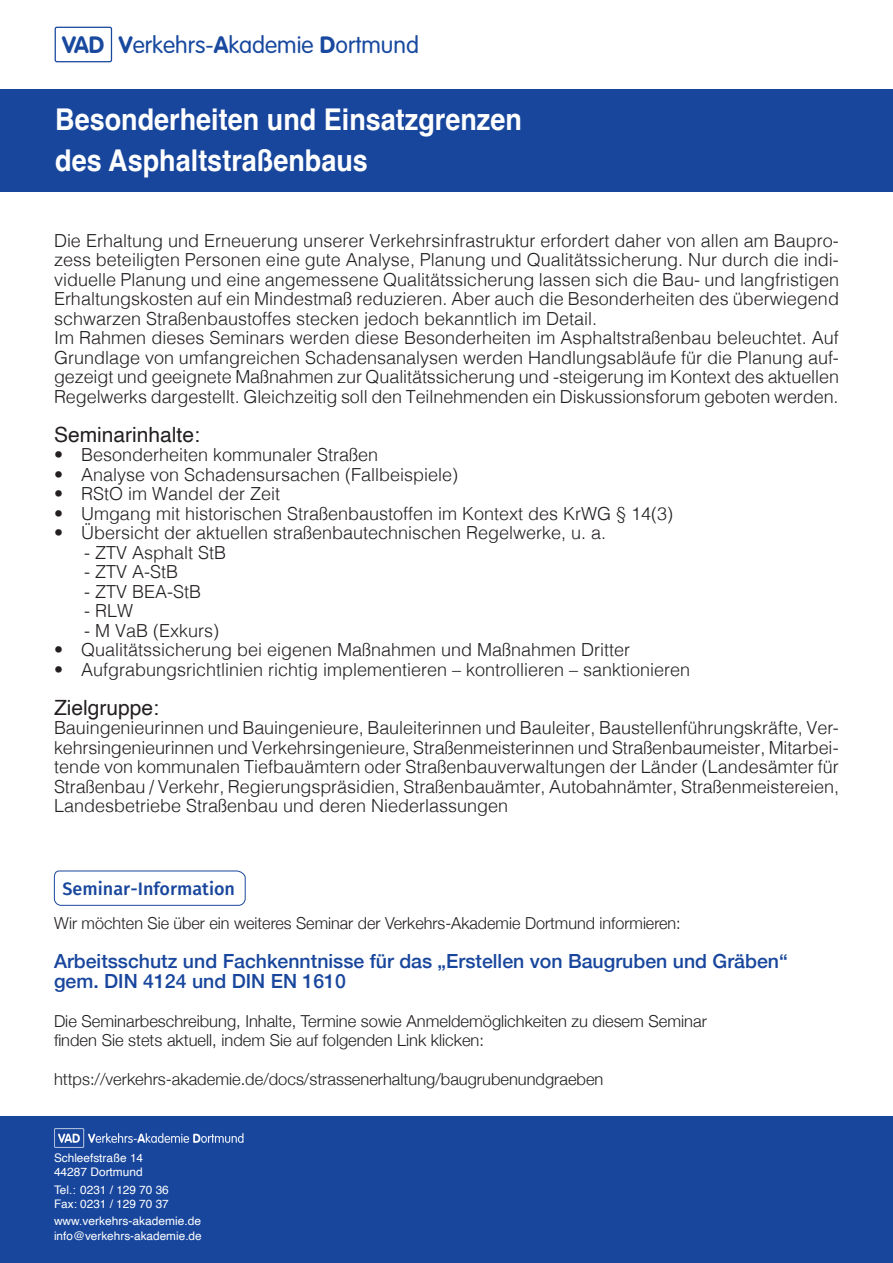
<style>
.page{position:relative;width:893px;height:1263px;background:#fff}
.page>*{position:absolute;margin:0;border:0;box-sizing:border-box;transform-origin:0 0}
.t1{font:700 30px "Helvetica";color:#fff;scale:.9 1}
.t2{font:300 23.4px "VAG Rounded";color:#18499f}
.t3{font:21px "Helvetica";color:#231f20}
.t4{font:500 19.5px "Helvetica Neue";color:#18469d}
.t5{font:300 18px/19.5px "Helvetica";color:#231f20;text-align:justify}
.t6{font:500 18px "Fira Sans";color:#18469d}
.t7{font:300 16.5px "Helvetica Neue";color:#231f20}
.t8{font:11.85px "Helvetica";color:#fff}
.s1{font-weight:700}
</style>
<div class="page">
<div style="left:55px;top:27px;width:57px;height:35px;border:1px solid #18499f;border-radius:2px"></div>
<div style="left:0;top:89px;width:893px;height:102px;background:#18469d"></div>
<svg style="left:54px;top:870px;width:192px;height:36px"></svg>
<div style="left:0;top:1116px;width:893px;height:147px;background:#18469d"></div>
<img style="left:54px;top:1129px;width:190px;height:19px">
<p class="t2" style="left:62px;top:32px;width:358px"><span class="s1">VAD V</span>erkehrs-<span class="s1">A</span>kademie <span class="s1">D</span>ortmund</p>
<p class="t1" style="left:55px;top:102px;width:520px">Besonderheiten und Einsatzgrenzen</p>
<p class="t1" style="left:55px;top:142px;width:349px">des Asphaltstraßenbaus</p>
<p class="t5" style="left:54px;top:229px;width:786px">Die Erhaltung und Erneuerung unserer Verkehrsinfrastruktur erfordert daher von allen am Baupro&shy;zess beteiligten Personen eine gute Analyse, Planung und Qualitätssicherung. Nur durch die indi&shy;viduelle Planung und eine angemessene Qualitätssicherung lassen sich die Bau- und langfristigen Erhaltungskosten auf ein Mindestmaß reduzieren. Aber auch die Besonderheiten des überwiegend schwarzen Straßenbaustoffes stecken jedoch bekanntlich im Detail.</p>
<p class="t5" style="left:54px;top:327px;width:786px">Im Rahmen dieses Seminars werden diese Besonderheiten im Asphaltstraßenbau beleuchtet. Auf Grundlage von umfangreichen Schadensanalysen werden Handlungsabläufe für die Planung auf&shy;gezeigt und geeignete Maßnahmen zur Qualitätssicherung und -steigerung im Kontext des aktuellen Regelwerks dargestellt. Gleichzeitig soll den Teilnehmenden ein Diskussionsforum geboten werden.</p>
<p class="t3" style="left:54px;top:418px;width:147px">Seminarinhalte:</p>
<p class="t5" style="left:54px;top:444px;width:326px">• Besonderheiten kommunaler Straßen</p>
<p class="t5" style="left:54px;top:463px;width:406px">• Analyse von Schadensursachen (Fallbeispiele)</p>
<p class="t5" style="left:54px;top:483px;width:228px">• RStO im Wandel der Zeit</p>
<p class="t5" style="left:54px;top:502px;width:621px">• Umgang mit historischen Straßenbaustoffen im Kontext des KrWG § 14(3)</p>
<p class="t5" style="left:54px;top:522px;width:554px">• Übersicht der aktuellen straßenbautechnischen Regelwerke, u. a.</p>
<p class="t5" style="left:84px;top:541px;width:144px">- ZTV Asphalt StB</p>
<p class="t5" style="left:84px;top:561px;width:96px">- ZTV A-StB</p>
<p class="t5" style="left:84px;top:580px;width:119px">- ZTV BEA-StB</p>
<p class="t5" style="left:84px;top:600px;width:51px">- RLW</p>
<p class="t5" style="left:84px;top:619px;width:137px">- M VaB (Exkurs)</p>
<p class="t5" style="left:54px;top:639px;width:578px">• Qualitätssicherung bei eigenen Maßnahmen und Maßnahmen Dritter</p>
<p class="t5" style="left:54px;top:658px;width:638px">• Aufgrabungsrichtlinien richtig implementieren – kontrollieren – sanktionieren</p>
<p class="t3" style="left:54px;top:691px;width:107px">Zielgruppe:</p>
<p class="t5" style="left:54px;top:717px;width:787px">Bauingenieurinnen und Bauingenieure, Bauleiterinnen und Bauleiter, Baustellenführungskräfte, Ver&shy;kehrsingenieurinnen und Verkehrsingenieure, Straßenmeisterinnen und Straßenbaumeister, Mitarbei&shy;tende von kommunalen Tiefbauämtern oder Straßenbauverwaltungen der Länder (Landesämter für Straßenbau / Verkehr, Regierungspräsidien, Straßenbauämter, Autobahnämter, Straßenmeistereien, Landesbetriebe Straßenbau und deren Niederlassungen</p>
<p class="t6" style="left:63px;top:874px;width:174px">Seminar-Information</p>
<p class="t7" style="left:54px;top:910px;width:628px">Wir möchten Sie über ein weiteres Seminar der Verkehrs-Akademie Dortmund informieren:</p>
<p class="t4" style="left:54px;top:946px;width:735px">Arbeitsschutz und Fachkenntnisse für das „Erstellen von Baugruben und Gräben“</p>
<p class="t4" style="left:54px;top:965px;width:293px">gem. DIN 4124 und DIN EN 1610</p>
<p class="t7" style="left:54px;top:1008px;width:654px">Die Seminarbeschreibung, Inhalte, Termine sowie Anmeldemöglichkeiten zu diesem Seminar</p>
<p class="t7" style="left:54px;top:1027px;width:431px">finden Sie stets aktuell, indem Sie auf folgenden Link klicken:</p>
<p class="t7" style="left:54px;top:1066px;width:551px">https://verkehrs-akademie.de/docs/strassenerhaltung/baugrubenundgraeben</p>
<p class="t8" style="left:54px;top:1149px;width:91px">Schleefstraße 14</p>
<p class="t8" style="left:54px;top:1163px;width:90px">44287 Dortmund</p>
<p class="t8" style="left:54px;top:1180px;width:116px">Tel.: 0231 / 129 70 36</p>
<p class="t8" style="left:54px;top:1195px;width:116px">Fax: 0231 / 129 70 37</p>
<p class="t8" style="left:54px;top:1212px;width:149px">www.verkehrs-akademie.de</p>
<p class="t8" style="left:54px;top:1226px;width:149px">info@verkehrs-akademie.de</p>
</div>
